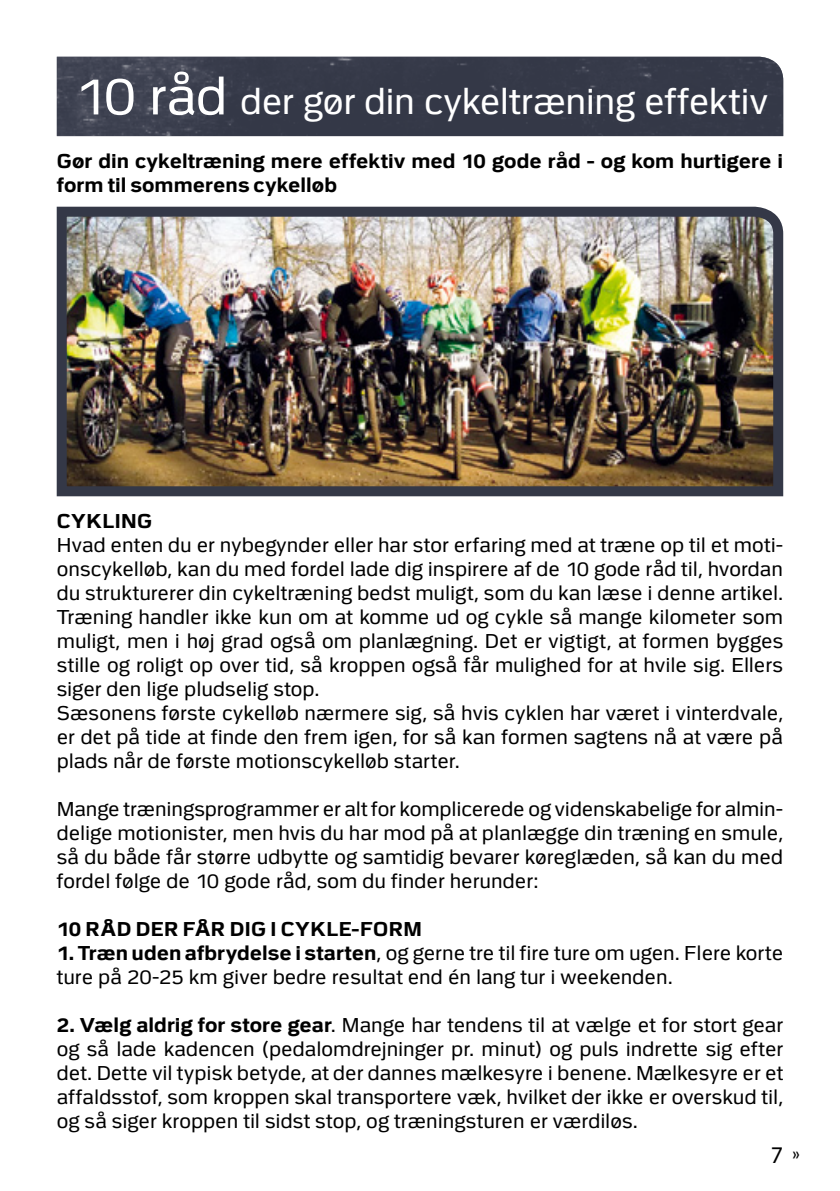
<style>
.page{position:relative;width:840px;height:1191px;background:#fff}
.page>*{position:absolute;margin:0;border:0;box-sizing:border-box;transform-origin:0 0}
.t1{font:36px "Politi";letter-spacing:-.01em;color:#fff}
.t2{font:24px "Myriad Pro";color:#000}
.t3{font:20px/24px "Politi";color:#000}
.t4{font:700 20px/24px "Politi";color:#000}
.t5{font:700 20px "Politi";letter-spacing:.025em;color:#000}
.t6{font:700 20px "Politi";letter-spacing:.03em;color:#000}
.s1{font-size:52px}
.s2{font-weight:700}
</style>
<div class="page">
<img style="left:57px;top:57px;width:725px;height:79px">
<img style="left:56px;top:206px;width:728px;height:291px">
<h1 class="t1" style="left:74px;top:82px;width:695px"><span class="s1">10 råd</span> der gør din cykeltræning effektiv</h1>
<p class="t4" style="left:57px;top:149px;width:727px">Gør din cykeltræning mere effektiv med 10 gode råd - og kom hurtigere i form til sommerens cykelløb</p>
<p class="t4" style="left:57px;top:509px;width:71px">Cykling</p>
<p class="t3" style="left:57px;top:533px;width:727px">Hvad enten du er nybegynder eller har stor erfaring med at træne op til et moti&shy;onscykelløb, kan du med fordel lade dig inspirere af de 10 gode råd til, hvordan du strukturerer din cykeltræning bedst muligt, som du kan læse i denne artikel.<br>Træning handler ikke kun om at komme ud og cykle så mange kilometer som muligt, men i høj grad også om planlægning. Det er vigtigt, at formen bygges stille og roligt op over tid, så kroppen også får mulighed for at hvile sig. Ellers siger den lige pludselig stop.<br>Sæsonens første cykelløb nærmere sig, så hvis cyklen har været i vinterdvale, er det på tide at finde den frem igen, for så kan formen sagtens nå at være på plads når de første motionscykelløb starter.</p>
<p class="t3" style="left:57px;top:797px;width:727px;text-align:justify">Mange træningsprogrammer er alt for komplicerede og videnskabelige for almin&shy;delige motionister, men hvis du har mod på at planlægge din træning en smule, så du både får større udbytte og samtidig bevarer køreglæden, så kan du med fordel følge de 10 gode råd, som du finder herunder:</p>
<p class="t5" style="left:57px;top:918px;width:186px">10 råd der får dig</p>
<p class="t6" style="left:270px;top:918px;width:150px">i cykle-form</p>
<p class="t3" style="left:57px;top:941px;width:727px"><span class="s2">1. Træn uden afbrydelse i starten</span>, og gerne tre til fire ture om ugen. Flere korte ture på 20-25 km giver bedre resultat end én lang tur i weekenden.</p>
<p class="t3" style="left:57px;top:1013px;width:727px;text-align:justify"><span class="s2">2. Vælg aldrig for store gear</span>. Mange har tendens til at vælge et for stort gear og så lade kadencen (pedalomdrejninger pr. minut) og puls indrette sig efter det. Dette vil typisk betyde, at der dannes mælkesyre i benene. Mælkesyre er et affaldsstof, som kroppen skal transportere væk, hvilket der ikke er overskud til, og så siger kroppen til sidst stop, og træningsturen er værdiløs.</p>
<p class="t2" style="left:770px;top:1142px;width:14px">7</p>
<p class="t3" style="left:791px;top:1141px;width:9px">»</p>
</div>
